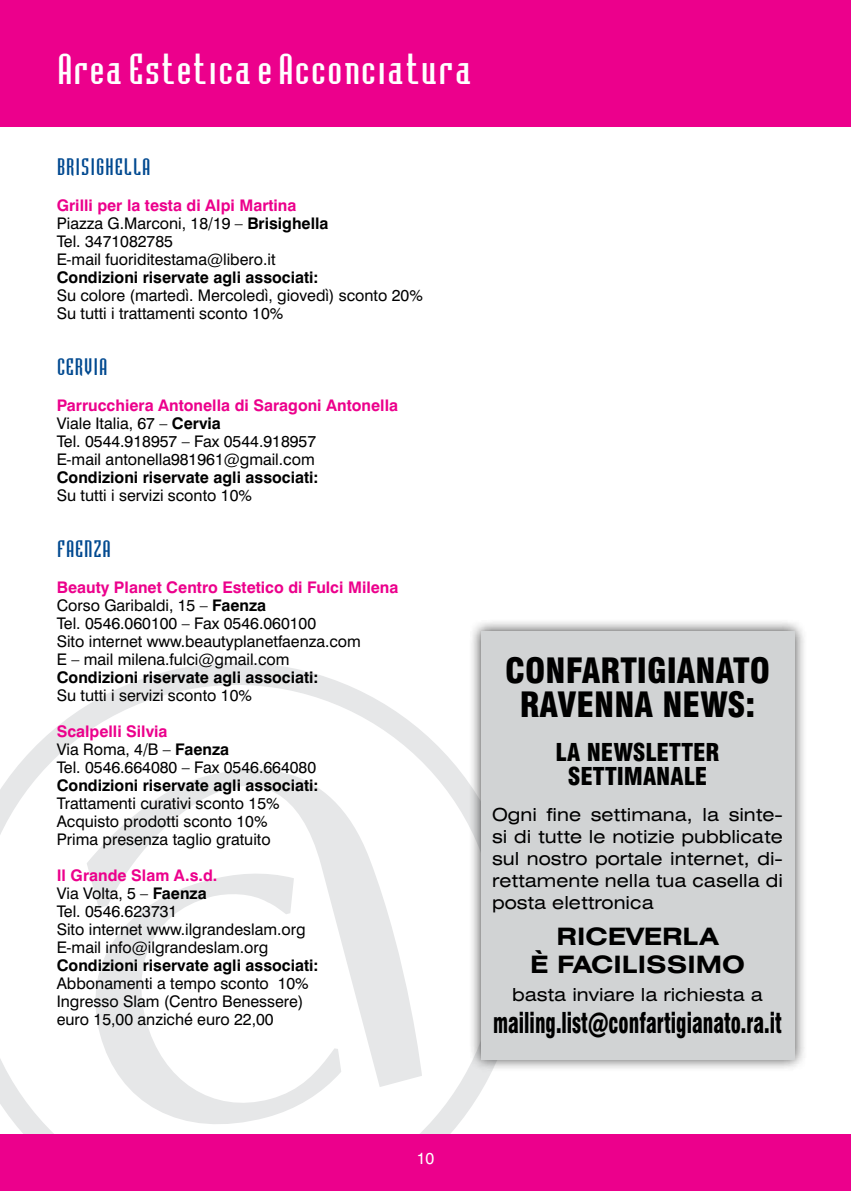
<style>
.page{position:relative;width:851px;height:1191px;background:#fff}
.page>*{position:absolute;margin:0;border:0;box-sizing:border-box;transform-origin:0 0}
.t1{font:40px "Badloc";color:#fff}
.t2{font:900 condensed 34px/34px "Swiss 721 BT";color:#000;text-align:center}
.t3{font:900 condensed 28px "Swiss 721 BT";color:#000;scale:.73 1}
.t4{font:900 condensed 24px/24px "Swiss 721 BT";color:#000;text-align:center}
.t5{font:700 expanded 24px/28px "Swiss 721 BT";color:#000}
.t6{font:22px "Badloc";color:#004990}
.t7{font:expanded 18px/22px "Swiss 721 BT";color:#000;text-align:justify}
.t8{font:16px/18px "Swiss 721 BT";color:#000}
.t9{font:700 16px "Swiss 721 BT";color:#000}
.t10{font:16px "Swiss 721 BT";color:#fff}
.s1{font-weight:700;color:#ec008c}
.s2{font-weight:700}
</style>
<div class="page">
<svg style="left:0;top:662px;width:491px;height:472px"></svg>
<svg style="left:80px;top:870px;width:261px;height:264px"></svg>
<svg style="left:87px;top:710px;width:335px;height:377px"></svg>
<div style="left:0;top:0;width:850px;height:127px;background:#ec008c"></div>
<div style="left:0;top:1134px;width:850px;height:57px;background:#ec008c"></div>
<hr style="left:850px;top:0;width:1px;height:127px;background:#ec008c">
<hr style="left:850px;top:1134px;width:1px;height:57px;background:#ec008c">
<div style="left:467px;top:618px;width:339px;height:454px;background:#000;opacity:.75"></div>
<div style="left:480px;top:631px;width:314px;height:428px;background:#d1d3d4"></div>
<h1 class="t1" style="left:57px;top:47px;width:417px">Area Estetica e Acconciatura</h1>
<h3 class="t6" style="left:57px;top:154px;width:96px">BRISIGHELLA</h3>
<p class="t8" style="left:57px;top:196px;width:273px"><span class="s1">Grilli per la testa di Alpi Martina<br></span>Piazza G.Marconi, 18/19 – <span class="s2">Brisighella<br></span>Tel. 3471082785<br>E-mail fuoriditestama@libero.it</p>
<p class="t9" style="left:57px;top:267px;width:263px">Condizioni riservate agli associati:</p>
<p class="t8" style="left:57px;top:286px;width:367px">Su colore (martedì. Mercoledì, giovedì) sconto 20%<br>Su tutti i trattamenti sconto 10%</p>
<h3 class="t6" style="left:57px;top:354px;width:53px">CERVIA</h3>
<p class="t8" style="left:57px;top:396px;width:343px"><span class="s1">Parrucchiera Antonella di Saragoni Antonella </span>Viale Italia, 67 – <span class="s2">Cervia<br></span>Tel. 0544.918957 – Fax 0544.918957<br>E-mail antonella981961@gmail.com</p>
<p class="t9" style="left:57px;top:467px;width:263px">Condizioni riservate agli associati:</p>
<p class="t8" style="left:57px;top:486px;width:197px">Su tutti i servizi sconto 10%</p>
<h3 class="t6" style="left:57px;top:536px;width:56px">FAENZA</h3>
<p class="t8" style="left:57px;top:578px;width:343px"><span class="s1">Beauty Planet Centro Estetico di Fulci Milena </span>Corso Garibaldi, 15 – <span class="s2">Faenza<br></span>Tel. 0546.060100 – Fax 0546.060100<br>Sito internet www.beautyplanetfaenza.com<br>E – mail milena.fulci@gmail.com</p>
<p class="t9" style="left:57px;top:667px;width:263px">Condizioni riservate agli associati:</p>
<p class="t8" style="left:57px;top:686px;width:197px">Su tutti i servizi sconto 10%</p>
<p class="t8" style="left:57px;top:722px;width:261px"><span class="s1">Scalpelli Silvia<br></span>Via Roma, 4/B – <span class="s2">Faenza<br></span>Tel. 0546.664080 – Fax 0546.664080</p>
<p class="t9" style="left:57px;top:775px;width:263px">Condizioni riservate agli associati:</p>
<p class="t8" style="left:57px;top:794px;width:224px">Trattamenti curativi sconto 15%<br>Acquisto prodotti sconto 10%<br>Prima presenza taglio gratuito</p>
<p class="t8" style="left:57px;top:866px;width:250px"><span class="s1">Il Grande Slam A.s.d.<br></span>Via Volta, 5 – <span class="s2">Faenza<br></span>Tel. 0546.623731<br>Sito internet www.ilgrandeslam.org<br>E-mail info@ilgrandeslam.org</p>
<p class="t9" style="left:57px;top:955px;width:263px">Condizioni riservate agli associati:</p>
<p class="t8" style="left:57px;top:974px;width:253px">Abbonamenti a tempo sconto 10%<br>Ingresso Slam (Centro Benessere) euro 15,00 anziché euro 22,00</p>
<h2 class="t2" style="left:505px;top:654px;width:266px">CONFARTIGIANATO<br>RAVENNA NEWS:</h2>
<h3 class="t4" style="left:555px;top:740px;width:165px">LA NEWSLETTER<br>SETTIMANALE</h3>
<p class="t7" style="left:492px;top:804px;width:292px">Ogni fine settimana, la sinte&shy;si di tutte le notizie pubblicate sul nostro portale internet, di&shy;rettamente nella tua casella di posta elettronica</p>
<h3 class="t5" style="left:556px;top:922px;width:70px">RICEVE</h3>
<h3 class="t5" style="left:530px;top:922px;width:214px;text-indent:132px">RLA<br>È FACI LISSI MO</h3>
<p class="t7" style="left:512px;top:984px;width:252px">basta inviare la richiesta a</p>
<h3 class="t3" style="left:493px;top:1006px;width:397px">mailing.list@confartigianato.ra.it</h3>
<p class="t10" style="left:416px;top:1148px;width:19px">10</p>
</div>
